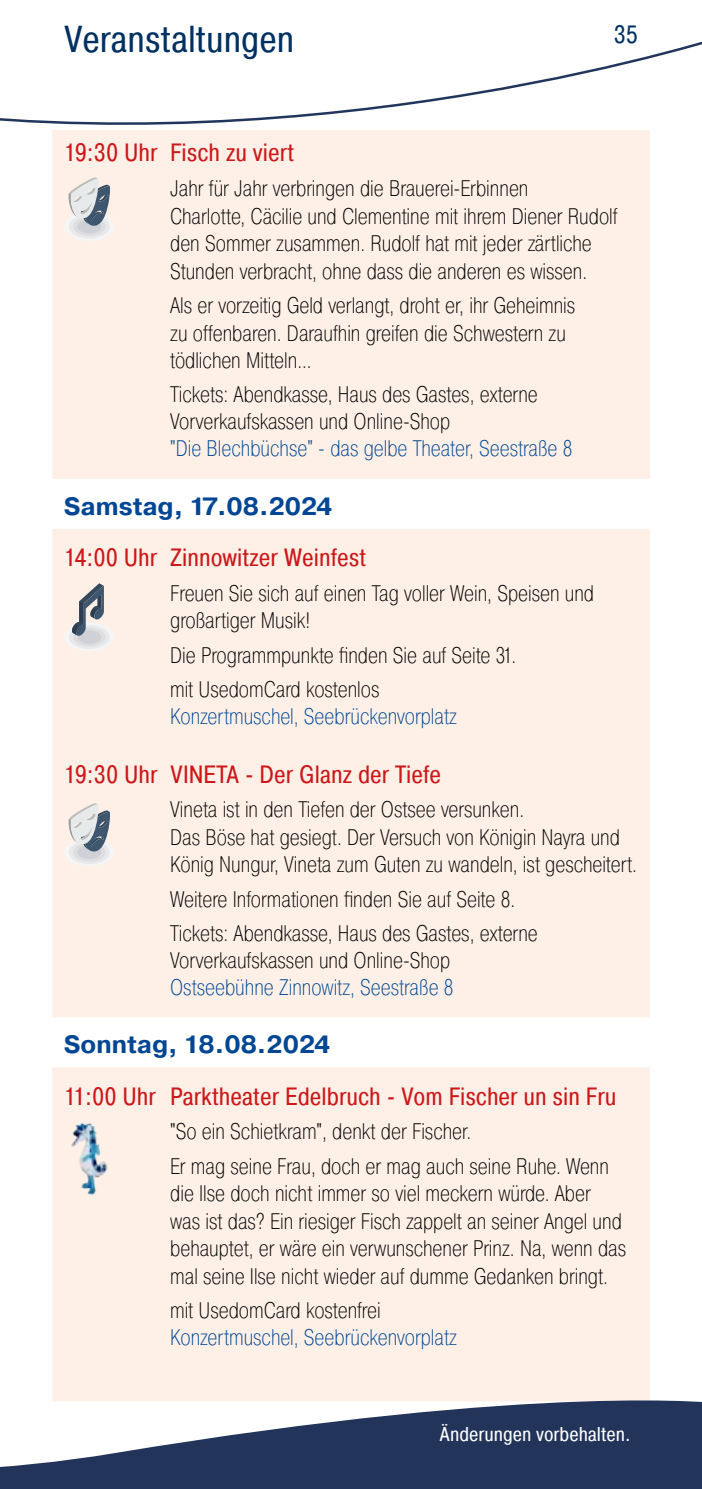
<style>
.page{position:relative;width:702px;height:1489px;background:#fff}
.page>*{position:absolute;margin:0;border:0;box-sizing:border-box;transform-origin:0 0}
.t1{font:37.5px "Pragmatica Cond";color:#003062}
.t2{font:25px "Pragmatica Cond";color:#cd1719}
.t3{font:700 25px "Pragmatica";color:#014694}
.t4{font:25px "Pragmatica Cond";color:#003062}
.t5{font:200 22.5px/27.5px "Pragmatica Cond";color:#000}
.t6{font:200 22.5px "Pragmatica Cond";color:#014694}
.t7{font:20px "Pragmatica Cond";color:#fff}
</style>
<div class="page">
<div style="left:50px;top:128px;width:602px;height:1275px;background:#fef0e7;border:2px solid #fff"></div>
<div style="left:50px;top:479px;width:602px;height:50px;background:#fff"></div>
<div style="left:50px;top:1017px;width:602px;height:50px;background:#fff"></div>
<svg style="left:65px;top:177px;width:49px;height:64px"></svg>
<svg style="left:65px;top:803px;width:49px;height:63px"></svg>
<img style="left:71px;top:1123px;width:37px;height:73px">
<svg style="left:65px;top:583px;width:49px;height:68px"></svg>
<svg style="left:0;top:1366px;width:702px;height:122px;fill:#23345b"></svg>
<svg style="left:0;top:41px;width:702px;height:131px"></svg>
<h1 class="t1" style="left:64px;top:16px;width:232px">Veranstaltungen</h1>
<p class="t4" style="left:613px;top:19px;width:26px">35</p>
<p class="t2" style="left:64px;top:137px;width:232px">19:30 Uhr Fisch zu viert</p>
<p class="t5" style="left:170px;top:175px;width:449px">Jahr für Jahr verbringen die Brauerei-Erbinnen<br>Charlotte, Cäcilie und Clementine mit ihrem Diener Rudolf den Sommer zusammen. Rudolf hat mit jeder zärtliche Stunden verbracht, ohne dass die anderen es wissen.</p>
<p class="t5" style="left:170px;top:292px;width:406px">Als er vorzeitig Geld verlangt, droht er, ihr Geheimnis zu offenbaren. Daraufhin greifen die Schwestern zu tödlichen Mitteln…</p>
<p class="t5" style="left:170px;top:381px;width:369px">Tickets: Abendkasse, Haus des Gastes, externe<br>Vorverkaufskassen und Online-Shop</p>
<p class="t6" style="left:170px;top:435px;width:404px">"Die Blechbüchse" - das gelbe Theater, Seestraße 8</p>
<p class="t3" style="left:64px;top:490px;width:270px">Samstag, 17.08.2024</p>
<p class="t2" style="left:64px;top:542px;width:304px">14:00 Uhr Zinnowitzer Weinfest</p>
<p class="t5" style="left:170px;top:579px;width:425px">Freuen Sie sich auf einen Tag voller Wein, Speisen und großartiger Musik!</p>
<p class="t5" style="left:170px;top:638px;width:347px;line-height:34px">Die Programmpunkte finden Sie auf Seite 31. mit UsedomCard kostenlos</p>
<p class="t6" style="left:170px;top:703px;width:288px">Konzertmuschel, Seebrückenvorplatz</p>
<p class="t2" style="left:64px;top:758px;width:379px">19:30 Uhr VINETA - Der Glanz der Tiefe</p>
<p class="t5" style="left:170px;top:795px;width:468px">Vineta ist in den Tiefen der Ostsee versunken.<br>Das Böse hat gesiegt. Der Versuch von Königin Nayra und<br>König Nungur, Vineta zum Guten zu wandeln, ist gescheitert.</p>
<p class="t5" style="left:170px;top:882px;width:369px;line-height:34px">Weitere Informationen finden Sie auf Seite 8.<br>Tickets: Abendkasse, Haus des Gastes, externe</p>
<p class="t5" style="left:170px;top:946px;width:281px">Vorverkaufskassen und Online-Shop</p>
<p class="t6" style="left:170px;top:973px;width:285px">Ostseebühne Zinnowitz, Seestraße 8</p>
<p class="t3" style="left:64px;top:1028px;width:268px">Sonntag, 18.08.2024</p>
<p class="t2" style="left:64px;top:1080px;width:554px">11:00 Uhr Parktheater Edelbruch - Vom Fischer un sin Fru</p>
<p class="t5" style="left:170px;top:1114px;width:440px;line-height:34.5px">"So ein Schietkram", denkt der Fischer.<br>Er mag seine Frau, doch er mag auch seine Ruhe. Wenn</p>
<p class="t5" style="left:170px;top:1179px;width:457px">die Ilse doch nicht immer so viel meckern würde. Aber was ist das? Ein riesiger Fisch zappelt an seiner Angel und behauptet, er wäre ein verwunschener Prinz. Na, wenn das mal seine Ilse nicht wieder auf dumme Gedanken bringt.</p>
<p class="t5" style="left:170px;top:1296px;width:212px">mit UsedomCard kostenfrei</p>
<p class="t6" style="left:170px;top:1323px;width:288px">Konzertmuschel, Seebrückenvorplatz</p>
<p class="t7" style="left:439px;top:1421px;width:192px">Änderungen vorbehalten.</p>
</div>
